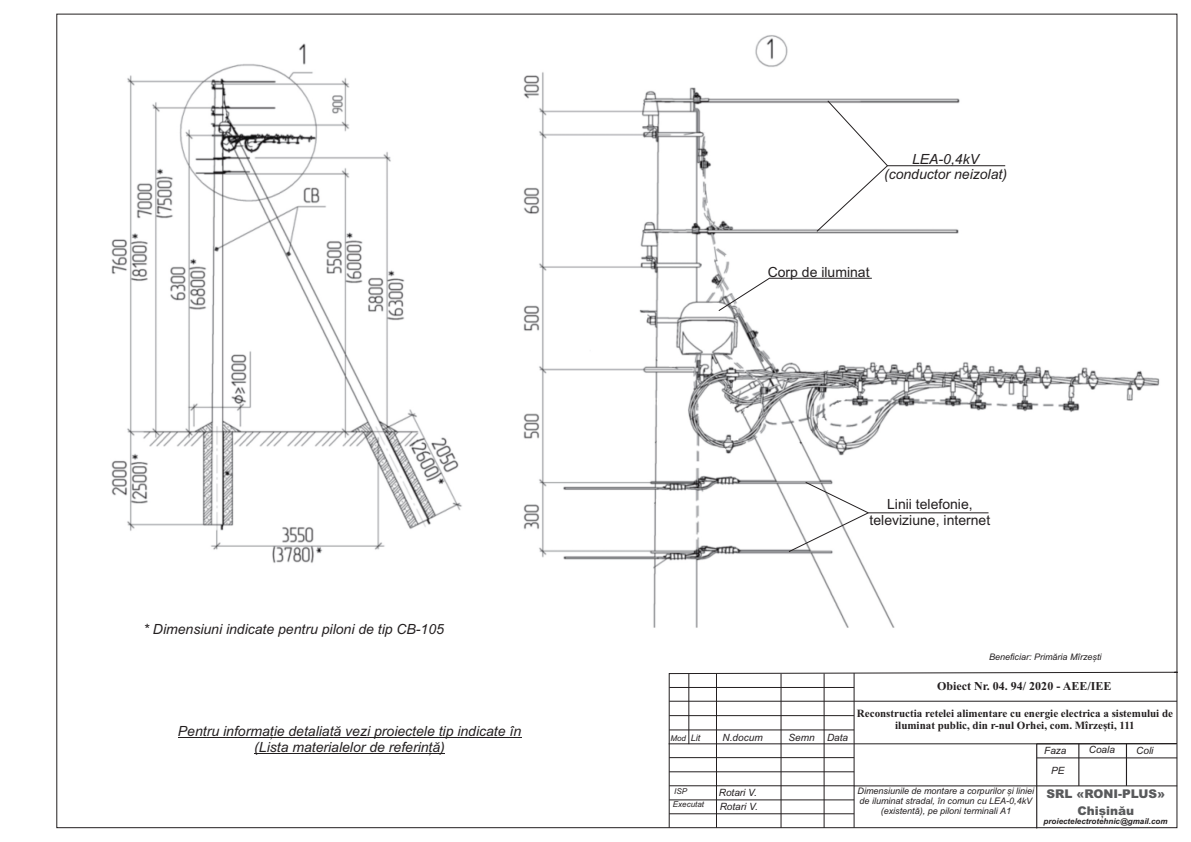
<style>
.page{position:relative;width:1191px;height:842px;background:#fff}
.page>*{position:absolute;margin:0;border:0;box-sizing:border-box;transform-origin:0 0}
.t1{font:italic 14px/15.6px "Arial";color:#231f20;text-align:center}
.t2{font:14px/15.6px "Arial";color:#231f20;text-align:center}
.t3{font:700 12px "Times New Roman";color:#231f20}
.t4{font:900 12px/16.9px "Arial";color:#58595b;text-align:center}
.t5{font:700 11px/12.2px "Times New Roman";color:#231f20;text-align:center}
.t6{font:italic 10px "Arial";color:#231f20}
.t7{font:italic 9px/10.1px "Arial";color:#231f20;text-align:center}
.t8{font:italic 700 8px "Arial";color:#231f20}
.t9{font:italic 8px "Arial";color:#231f20}
.s1{font-size:9px}
</style>
<div class="page">
<img style="left:111px;top:35px;width:1049px;height:593px">
<svg style="left:668px;top:671px;width:510px;height:158px"></svg>
<hr style="left:853px;top:673px;width:1px;height:155px;background:#231f20">
<hr style="left:669px;top:687px;width:185px;height:1px;background:#231f20">
<hr style="left:669px;top:701px;width:185px;height:1px;background:#231f20">
<hr style="left:669px;top:715px;width:185px;height:1px;background:#231f20">
<hr style="left:669px;top:729px;width:185px;height:1px;background:#231f20">
<hr style="left:668px;top:743px;width:185px;height:1px;background:#231f20">
<hr style="left:669px;top:757px;width:185px;height:1px;background:#231f20">
<hr style="left:669px;top:771px;width:185px;height:1px;background:#231f20">
<hr style="left:669px;top:785px;width:185px;height:1px;background:#231f20">
<hr style="left:669px;top:800px;width:185px;height:1px;background:#231f20">
<hr style="left:669px;top:813px;width:185px;height:1px;background:#231f20">
<hr style="left:853px;top:743px;width:323px;height:1px;background:#231f20">
<hr style="left:854px;top:785px;width:323px;height:1px;background:#231f20">
<hr style="left:688px;top:674px;width:1px;height:70px;background:#231f20">
<hr style="left:716px;top:674px;width:1px;height:154px;background:#231f20">
<hr style="left:780px;top:674px;width:1px;height:154px;background:#231f20">
<hr style="left:823px;top:673px;width:1px;height:155px;background:#231f20">
<hr style="left:1036px;top:744px;width:1px;height:84px;background:#231f20">
<hr style="left:1036px;top:757px;width:141px;height:1px;background:#231f20">
<hr style="left:1078px;top:744px;width:1px;height:42px;background:#231f20">
<hr style="left:1126px;top:744px;width:1px;height:42px;background:#231f20">
<svg style="left:1036px;top:743px;width:141px;height:1px"></svg>
<hr style="left:854px;top:701px;width:323px;height:1px;background:#231f20">
<svg style="left:718px;top:278px;width:154px;height:33px"></svg>
<svg style="left:816px;top:100px;width:189px;height:132px"></svg>
<svg style="left:788px;top:481px;width:201px;height:71px"></svg>
<hr style="left:178px;top:737px;width:343px;height:1px;background:#231f20">
<hr style="left:254px;top:753px;width:191px;height:1px;background:#231f20">
<p class="t1" style="left:144px;top:622px;width:302px">* Dimensiuni indicate pentru piloni de tip CB-105</p>
<p class="t1" style="left:178px;top:725px;width:345px">Pentru informație detaliată vezi proiectele tip indicate în (Lista materialelor de referință)</p>
<p class="t1" style="left:884px;top:152px;width:124px">LEA-0,4kV (conductor neizolat)</p>
<p class="t2" style="left:767px;top:265px;width:103px">Corp de iluminat</p>
<p class="t2" style="left:869px;top:498px;width:122px">Linii telefonie, televiziune, internet</p>
<p class="t7" style="left:989px;top:652px;width:114px">Beneficiar: Primăria Mîrzești</p>
<p class="t9" style="left:670px;top:735px;width:31px">Mod <span class="s1">Lit</span></p>
<p class="t6" style="left:722px;top:734px;width:42px">N.docum</p>
<p class="t6" style="left:788px;top:734px;width:61px">Semn Data</p>
<p class="t9" style="left:674px;top:788px;width:14px">ISP</p>
<p class="t9" style="left:673px;top:801px;width:33px">Executat</p>
<p class="t6" style="left:719px;top:789px;width:40px">Rotari V.</p>
<p class="t6" style="left:719px;top:802px;width:40px">Rotari V.</p>
<p class="t3" style="left:937px;top:682px;width:176px">Obiect Nr. 04. 94/ 2020 - AEE/IEE</p>
<p class="t5" style="left:857px;top:708px;width:318px">Reconstructia retelei alimentare cu energie electrica a sistemului de iluminat public, din r-nul Orhei, com. Mîrzești, 111</p>
<p class="t7" style="left:857px;top:787px;width:178px">Dimensiunile de montare a corpurilor și liniei de iluminat stradal, în comun cu LEA-0,4kV (existentă), pe piloni terminali A1</p>
<p class="t6" style="left:1044px;top:747px;width:24px">Faza</p>
<p class="t6" style="left:1051px;top:767px;width:15px">PE</p>
<p class="t6" style="left:1088px;top:746px;width:28px">Coala</p>
<p class="t6" style="left:1136px;top:747px;width:19px">Coli</p>
<p class="t4" style="left:1046px;top:786px;width:120px">SRL «RONI-PLUS»<br>Chișinău</p>
<p class="t8" style="left:1043px;top:818px;width:125px">proiectelectrotehnic@gmail.com</p>
</div>
